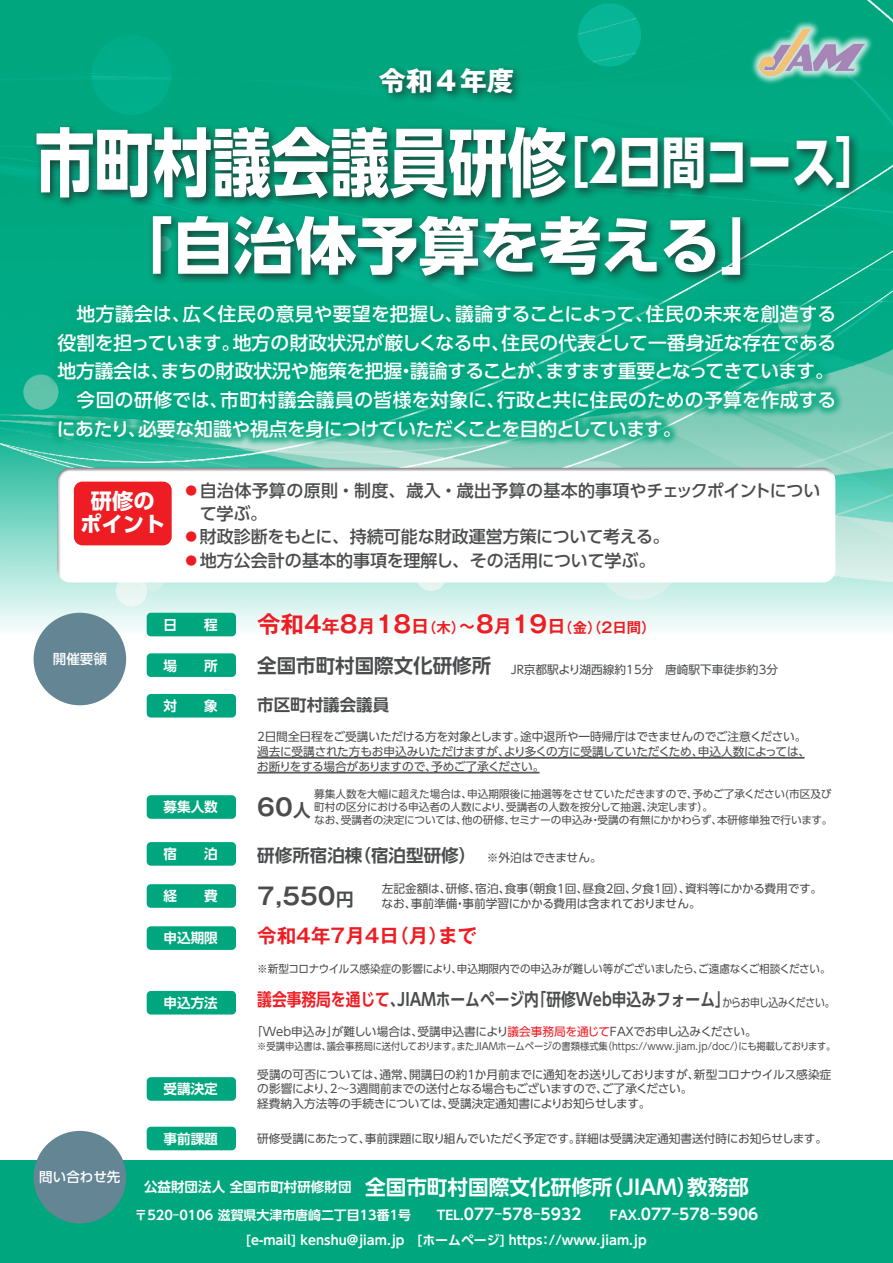
<style>
.page{position:relative;width:893px;height:1263px;background:#fff}
.page>*{position:absolute;margin:0;border:0;box-sizing:border-box;transform-origin:0 0}
.t1{font:700 73.8px "UD Shin Go Pr 6";color:#fff;scale:.8 1}
.t2{font:700 61.5px "UD Shin Go Pr 6";letter-spacing:-.01em;color:#fff}
.t3{font:700 27px "Gothic MB101 Pr 6";color:#fff}
.t4{font:700 23.4px "Gothic MB101 Pr 6 De";color:#4b4c4d}
.t5{font:700 21.3px "UD Shin Go Pr 6";color:#fff}
.t6{font:700 20.55px "UD Shin Go Pr 6 De";color:#fff}
.t7{font:700 19.5px "Gothic MB101 Pr 6 De";color:#ee1d23}
.t8{font:500 18.75px/28.7px "UD Shin Go Pr 6";letter-spacing:-.005em;color:#fff;text-align:justify}
.t9{font:700 17.55px "UD Shin Go Pr 6 De";color:#4b4c4d;scale:.84 1}
.t10{font:700 17.55px "UD Shin Go Pr 6 De";color:#4b4c4d}
.t11{font:500 16.95px/23.4px "UD Shin Go Pr 6";color:#4b4c4d}
.t12{font:700 16.5px "UD Shin Go Pr 6 De";color:#4b4c4d}
.t13{font:700 14.4px "Gothic MB101 Pr 6 De";color:#ee1d23}
.t14{font:700 13.65px "UD Shin Go Pr 6 De";color:#fff}
.t15{font:500 13.5px "UD Shin Go Pr 6";color:#fff}
.t16{font:700 12.9px "UD Shin Go Pr 6 De";color:#fff}
.t17{font:11.7px/14.9px "UD Shin Go Pr 6";letter-spacing:-.015em;color:#4b4c4d}
.t18{font:11.7px "UD Shin Go Pr 6";letter-spacing:-.035em;color:#4b4c4d}
.t19{font:11.1px "UD Shin Go Pr 6";letter-spacing:-.015em;color:#4b4c4d;scale:.95 1}
.t20{font:10.65px/12.8px "UD Shin Go Pr 6";letter-spacing:-.01em;color:#4b4c4d}
.t21{font:9.9px "UD Shin Go Pr 6";color:#4b4c4d;scale:.93 1}
.s1{font-size:55.35px}
.s2{color:#ee1d23}
.s3{font-size:23.4px}
.s4{font-size:18px}
.s5{font-family:"UD Shin Go Pr 6 De";font-weight:700;font-size:19.5px}
.s6{font-family:"UD Shin Go Pr 6";font-weight:400;font-size:11.7px}
.s7{font-size:13.5px}
.s8{font-size:15.45px}
</style>
<div class="page">
<img style="left:0;top:0;width:893px;height:634px">
<div style="left:0;top:1161px;width:893px;height:102px;background:#00a77e"></div>
<div style="left:34px;top:1131px;width:92px;height:92px;background:#638594;border-radius:50%"></div>
<div style="left:34px;top:613px;width:92px;height:92px;background:#638594;border-radius:50%"></div>
<div style="left:750px;top:20px;width:124px;height:65px;background:#fff;opacity:.75"></div>
<img style="left:760px;top:30px;width:104px;height:46px">
<div style="left:48px;top:295px;width:796px;height:152px;background:#00a77e;opacity:.75"></div>
<div style="left:147px;top:613px;width:89px;height:23px;background:#00a77e;border-radius:4px"></div>
<div style="left:147px;top:653px;width:89px;height:24px;background:#00a77e;border-radius:4px"></div>
<div style="left:147px;top:694px;width:89px;height:23px;background:#00a77e;border-radius:4px"></div>
<hr style="left:257px;top:757px;width:548px;height:1px;background:#4b4c4d">
<hr style="left:257px;top:758px;width:548px;height:1px;background:#4b4c4d">
<hr style="left:257px;top:772px;width:282px;height:1px;background:#4b4c4d">
<hr style="left:257px;top:773px;width:282px;height:1px;background:#4b4c4d">
<div style="left:147px;top:795px;width:89px;height:24px;background:#00a77e;border-radius:4px"></div>
<div style="left:147px;top:842px;width:89px;height:24px;background:#00a77e;border-radius:4px"></div>
<div style="left:147px;top:884px;width:89px;height:24px;background:#00a77e;border-radius:4px"></div>
<div style="left:147px;top:926px;width:89px;height:24px;background:#00a77e;border-radius:4px"></div>
<div style="left:147px;top:991px;width:89px;height:23px;background:#00a77e;border-radius:4px"></div>
<div style="left:147px;top:1077px;width:89px;height:24px;background:#00a77e;border-radius:4px"></div>
<div style="left:147px;top:1127px;width:89px;height:23px;background:#00a77e;border-radius:4px"></div>
<div style="left:56px;top:472px;width:780px;height:113px;background:#fff;opacity:.5"></div>
<div style="left:56px;top:468px;width:780px;height:111px;background:#fff"></div>
<div style="left:74px;top:482px;width:98px;height:63px;background:#ee1d23;border-radius:9px"></div>
<div style="left:376px;top:63px;width:148px;height:41px;background:#231f20;opacity:.75"></div>
<div style="left:31px;top:122px;width:830px;height:87px;background:#231f20;opacity:.75"></div>
<div style="left:148px;top:211px;width:603px;height:76px;background:#231f20;opacity:.75"></div>
<p class="t3" style="left:379px;top:58px;width:137px">令和４年度</p>
<p class="t1" style="left:35px;top:102px;width:1057px">市町村議会議員研修<span class="s1">［2日間コース］</span></p>
<p class="t2" style="left:142px;top:195px;width:611px">｢自治体予算を考える｣</p>
<p class="t8" style="left:57px;top:299px;width:780px">　地方議会は、広く住民の意見や要望を把握し、議論することによって、住民の未来を創造する役割を担っています。地方の財政状況が厳しくなる中、住民の代表として一番身近な存在である地方議会は、まちの財政状況や施策を把握・議論することが、ますます重要となってきています。</p>
<p class="t8" style="left:57px;top:385px;width:781px">　今回の研修では、市町村議会議員の皆様を対象に、行政と共に住民のための予算を作成するにあたり、必要な知識や視点を身につけていただくことを目的としています。</p>
<p class="t5" style="left:91px;top:484px;width:65px">研修の</p>
<p class="t5" style="left:80px;top:507px;width:87px">ポイント</p>
<p class="t11" style="left:200px;top:478px;width:622px;text-indent:-17px"><span class="s2">⃝</span>自治体予算の原則・制度、歳入・歳出予算の基本的事項やチェックポイントについて学ぶ。</p>
<p class="t11" style="left:183px;top:525px;width:488px"><span class="s2">⃝</span>財政診断をもとに、持続可能な財政運営方策について考える。</p>
<p class="t11" style="left:183px;top:548px;width:474px"><span class="s2">⃝</span>地方公会計の基本的事項を理解し、その活用について学ぶ。</p>
<p class="t15" style="left:53px;top:648px;width:56px">開催要領</p>
<p class="t15" style="left:39px;top:1166px;width:83px">問い合わせ先</p>
<p class="t14" style="left:164px;top:614px;width:56px">日　　程</p>
<p class="t13" style="left:257px;top:616px;width:400px"><span class="s3">令和4</span><span class="s4">年</span><span class="s3">8</span><span class="s4">月</span><span class="s3">18</span><span class="s4">日</span>（木）<span class="s4">～</span><span class="s3">8</span><span class="s4">月</span><span class="s3">19</span><span class="s4">日</span>（金）（2日間）</p>
<p class="t14" style="left:164px;top:654px;width:56px">場　　所</p>
<p class="t17" style="left:257px;top:661px;width:522px"><span class="s5">全国市町村国際文化研修所　</span>JR京都駅より湖西線約15分　唐崎駅下車徒歩約3分</p>
<p class="t14" style="left:164px;top:695px;width:56px">対　　象</p>
<p class="t12" style="left:257px;top:692px;width:133px">市区町村議会議員</p>
<p class="t17" style="left:257px;top:728px;width:551px">2日間全日程をご受講いただける方を対象とします。途中退所や一時帰庁はできませんのでご注意ください。</p>
<p class="t17" style="left:257px;top:743px;width:554px">過去に受講された方もお申込みいただけますが、より多くの方に受講していただくため、申込人数によっては、</p>
<p class="t18" style="left:257px;top:757px;width:289px">お断りをする場合がありますので、予めご了承ください。</p>
<p class="t14" style="left:164px;top:796px;width:56px">募集人数</p>
<p class="t4" style="left:257px;top:787px;width:37px">60</p>
<p class="t10" style="left:293px;top:796px;width:19px">人</p>
<p class="t20" style="left:314px;top:787px;width:519px">募集人数を大幅に超えた場合は、申込期限後に抽選等をさせていただきますので、予めご了承ください(市区及び町村の区分における申込者の人数により、受講者の人数を按分して抽選、決定します）。</p>
<p class="t20" style="left:314px;top:813px;width:520px">なお、受講者の決定については、他の研修、セミナーの申込み・受講の有無にかかわらず、本研修単独で行います。</p>
<p class="t14" style="left:164px;top:843px;width:56px">宿　　泊</p>
<p class="t10" style="left:257px;top:840px;width:346px">研修所宿泊棟（宿泊型研修） <span class="s6">※外泊はできません。</span></p>
<p class="t14" style="left:164px;top:885px;width:56px">経　　費</p>
<p class="t4" style="left:257px;top:876px;width:80px">7,550</p>
<p class="t10" style="left:336px;top:885px;width:19px">円</p>
<p class="t17" style="left:382px;top:881px;width:442px">左記金額は、研修、宿泊、食事（朝食1回、昼食2回、夕食1回）、資料等にかかる費用です。</p>
<p class="t17" style="left:382px;top:896px;width:321px">なお、事前準備・事前学習にかかる費用は含まれておりません。</p>
<p class="t14" style="left:164px;top:927px;width:56px">申込期限</p>
<p class="t7" style="left:257px;top:920px;width:221px">令和4年7月4日（月）まで</p>
<p class="t19" style="left:257px;top:959px;width:605px">※新型コロナウイルス感染症の影響により、申込期限内での申込みが難しい等がございましたら、ご遠慮なくご相談ください。</p>
<p class="t14" style="left:164px;top:992px;width:56px">申込方法</p>
<p class="t9" style="left:257px;top:985px;width:689px"><span class="s2">議会事務局を通じて</span>、JIAMホームページ内「研修Web申込みフォーム」<span class="s6">からお申し込みください。</span></p>
<p class="t17" style="left:251px;top:1023px;width:507px">「Web申込み」が難しい場合は、受講申込書により<span class="s2">議会事務局を通じて</span>FAXでお申し込みください。</p>
<p class="t21" style="left:257px;top:1038px;width:623px">※受講申込書は、議会事務局に送付しております。またJIAMホームページの書類様式集（https://www.jiam.jp/doc/）にも掲載しております。</p>
<p class="t14" style="left:164px;top:1078px;width:56px">受講決定</p>
<p class="t17" style="left:257px;top:1066px;width:576px">受講の可否については、通常、開講日の約１か月前までに通知をお送りしておりますが、新型コロナウイルス感染症の影響により、2～3週間前までの送付となる場合もございますので、ご了承ください。</p>
<p class="t17" style="left:257px;top:1096px;width:395px">経費納入方法等の手続きについては、受講決定通知書によりお知らせします。</p>
<p class="t14" style="left:164px;top:1127px;width:56px">事前課題</p>
<p class="t17" style="left:257px;top:1131px;width:571px">研修受講にあたって、事前課題に取り組んでいただく予定です。詳細は受講決定通知書送付時にお知らせします。</p>
<p class="t6" style="left:144px;top:1170px;width:606px"><span class="s7">公益財団法人 全国市町村研修財団　</span>全国市町村国際文化研修所（JIAM）教務部</p>
<p class="t16" style="left:135px;top:1204px;width:625px">〒520‒0106 滋賀県大津市唐崎二丁目13番1号　　TEL.<span class="s8">077‒578‒5932　</span>　FAX.<span class="s8">077‒578‒5906</span></p>
<p class="t16" style="left:246px;top:1230px;width:402px">[e-mail] kenshu@jiam.jp　[ホームページ] https：//www.jiam.jp</p>
</div>
